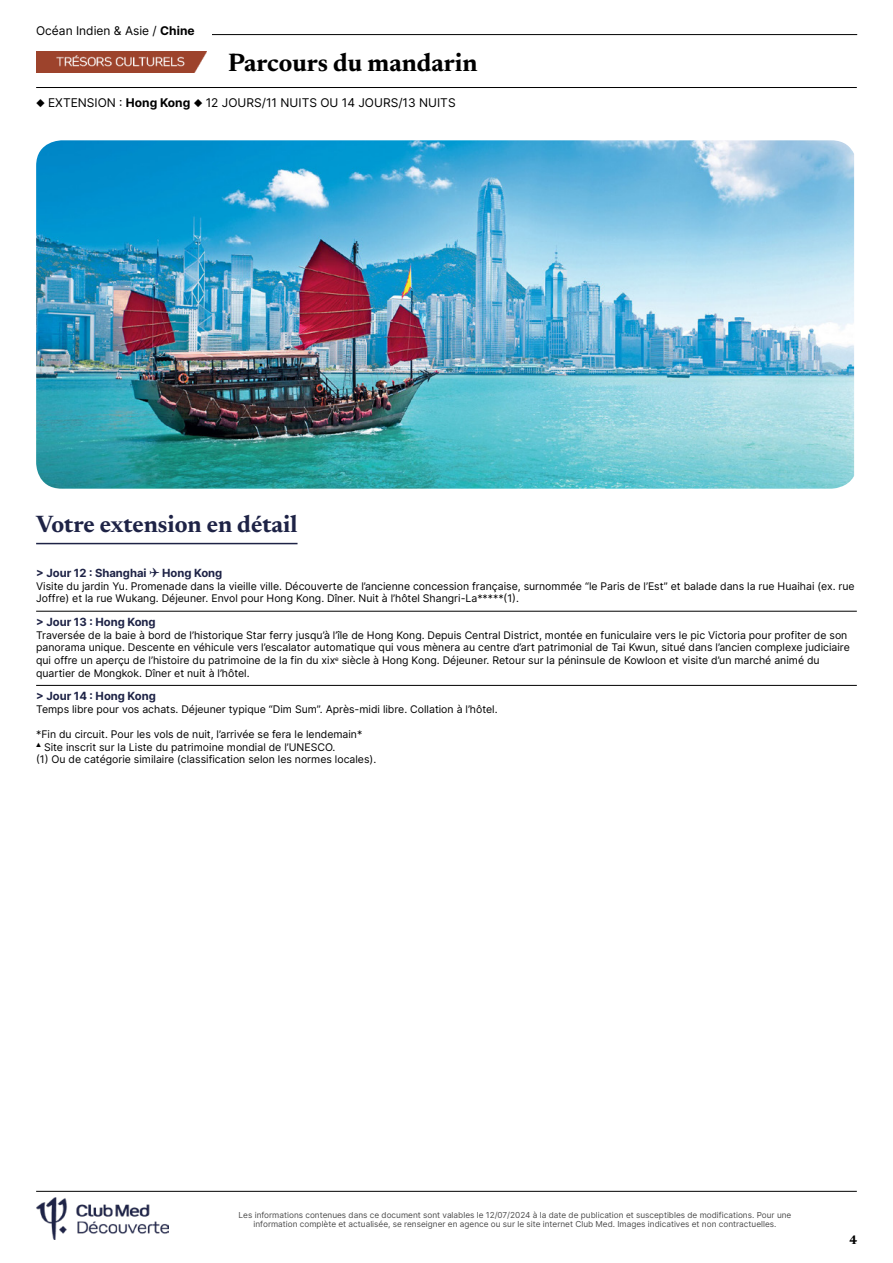
<style>
.page{position:relative;width:893px;height:1263px;background:#fff}
.page>*{position:absolute;margin:0;border:0;box-sizing:border-box;transform-origin:0 0}
.t1{font:700 25.5px "Newsreader 24 pt";color:#000}
.t2{font:700 24px "Newsreader 24 pt";color:#1e2346}
.t3{font:700 12.6px "Newsreader 24 pt";color:#000}
.t4{font:12px "Inter";color:#000}
.t5{font:700 11.25px "Inter";color:#1e2346}
.t6{font:10.5px/12.6px "Inter";color:#000}
.t7{font:8.25px/9px "Inter";color:#4d4d4d;text-align:center}
.s1{font-weight:700}
</style>
<div class="page">
<hr style="left:64px;top:34px;width:793px;height:1px;background:#000">
<img style="left:36px;top:51px;width:171px;height:21px">
<hr style="left:36px;top:87px;width:821px;height:1px;background:#000">
<div style="left:36px;top:26px;width:176px;height:17px;background:#fff"></div>
<hr style="left:36px;top:1191px;width:821px;height:1px;background:#000">
<img style="left:36px;top:1197px;width:132px;height:42px">
<img style="left:36px;top:140px;width:818px;height:349px">
<hr style="left:36px;top:543px;width:262px;height:1px;background:#1e2346">
<hr style="left:36px;top:611px;width:821px;height:1px;background:#000">
<hr style="left:36px;top:685px;width:821px;height:1px;background:#000">
<p class="t4" style="left:36px;top:22px;width:160px">Océan Indien &amp; Asie / <span class="s1">Chine</span></p>
<h1 class="t1" style="left:228px;top:44px;width:251px">Parcours du mandarin</h1>
<p class="t4" style="left:36px;top:93px;width:421px">◆ EXTENSION : <span class="s1">Hong Kong</span> ◆ 12 JOURS/11 NUITS OU 14 JOURS/13 NUITS</p>
<h2 class="t2" style="left:36px;top:507px;width:263px">Votre extension en détail</h2>
<p class="t5" style="left:36px;top:565px;width:188px">&gt; Jour 12 : Shanghai ✈ Hong Kong</p>
<p class="t6" style="left:36px;top:579px;width:820px">Visite du jardin Yu. Promenade dans la vieille ville. Découverte de l’ancienne concession française, surnommée “le Paris de l’Est” et balade dans la rue Huaihai (ex. rue<br>Joffre) et la rue Wukang. Déjeuner. Envol pour Hong Kong. Dîner. Nuit à l’hôtel Shangri-La*****(1).</p>
<p class="t5" style="left:36px;top:614px;width:121px">&gt; Jour 13 : Hong Kong</p>
<p class="t6" style="left:36px;top:628px;width:815px">Traversée de la baie à bord de l’historique Star ferry jusqu’à l’île de Hong Kong. Depuis Central District, montée en funiculaire vers le pic Victoria pour profiter de son panorama unique. Descente en véhicule vers l’escalator automatique qui vous mènera au centre d’art patrimonial de Tai Kwun, situé dans l’ancien complexe judiciaire qui offre un aperçu de l’histoire du patrimoine de la fin du xix<sup>e</sup> siècle à Hong Kong. Déjeuner. Retour sur la péninsule de Kowloon et visite d’un marché animé du quartier de Mongkok. Dîner et nuit à l’hôtel.</p>
<p class="t5" style="left:36px;top:688px;width:121px">&gt; Jour 14 : Hong Kong</p>
<p class="t6" style="left:36px;top:703px;width:463px">Temps libre pour vos achats. Déjeuner typique “Dim Sum”. Après-midi libre. Collation à l’hôtel.</p>
<p class="t6" style="left:36px;top:728px;width:328px">*Fin du circuit. Pour les vols de nuit, l’arrivée se fera le lendemain*</p>
<p class="t6" style="left:36px;top:740px;width:342px">▲ Site inscrit sur la Liste du patrimoine mondial de l’UNESCO.<br>(1) Ou de catégorie similaire (classification selon les normes locales).</p>
<p class="t7" style="left:239px;top:1210px;width:554px">Les informations contenues dans ce document sont valables le 12/07/2024 à la date de publication et susceptibles de modifications. Pour une information complète et actualisée, se renseigner en agence ou sur le site internet Club Med. Images indicatives et non contractuelles.</p>
<p class="t3" style="left:849px;top:1230px;width:9px">4</p>
</div>
